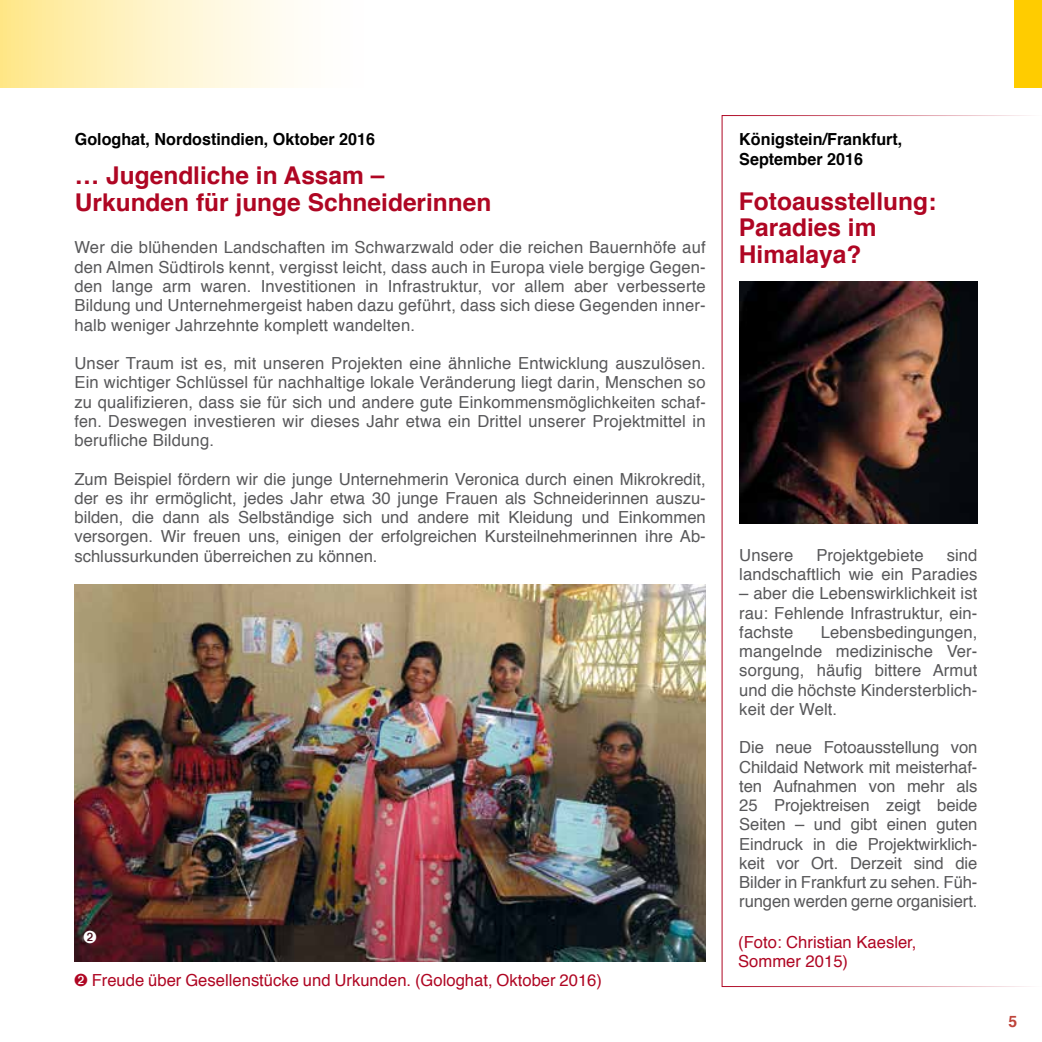
<style>
.page{position:relative;width:1042px;height:1042px;background:#fff}
.page>*{position:absolute;margin:0;border:0;box-sizing:border-box;transform-origin:0 0}
.t1{font:700 24.5px/26.2px "Helvetica";color:#af0623}
.t2{font:16.62px/19.2px "Helvetica";letter-spacing:.005em;color:#58585a;text-align:justify}
.t3{font:16.62px/19.2px "Helvetica";color:#af0623}
.t4{font:700 16.62px/19.2px "Helvetica";color:#000}
.t5{font:700 15.75px "Helvetica";color:#be443b}
</style>
<div class="page">
<div style="left:0;top:0;width:372px;height:88px;background:linear-gradient(to right,#ffe992,#fff)"></div>
<div style="left:1014px;top:0;width:28px;height:88px;background:#fc0"></div>
<img style="left:74px;top:770px;width:632px;height:191px">
<img style="left:74px;top:584px;width:632px;height:186px">
<svg style="left:721px;top:115px;width:309px;height:872px"></svg>
<svg style="left:84px;top:931px;width:12px;height:12px"></svg>
<p class="t4" style="left:75px;top:131px;width:302px">Gologhat, Nordostindien, Oktober 2016</p>
<h1 class="t1" style="left:75px;top:165px;width:418px">… Jugendliche in Assam –<br>Urkunden für junge Schneiderinnen</h1>
<p class="t2" style="left:74px;top:240px;width:633px">Wer die blühenden Landschaften im Schwarzwald oder die reichen Bauernhöfe auf den Almen Südtirols kennt, vergisst leicht, dass auch in Europa viele bergige Gegen&shy;den lange arm waren. Investitionen in Infrastruktur, vor allem aber verbesserte Bildung und Unternehmergeist haben dazu geführt, dass sich diese Gegenden inner&shy;halb weniger Jahrzehnte komplett wandelten.</p>
<p class="t2" style="left:74px;top:355px;width:633px">Unser Traum ist es, mit unseren Projekten eine ähnliche Entwicklung auszulösen.<br>Ein wichtiger Schlüssel für nachhaltige lokale Veränderung liegt darin, Menschen so zu qualifizieren, dass sie für sich und andere gute Einkommensmöglichkeiten schaf&shy;fen. Des wegen investieren wir dieses Jahr etwa ein Drittel unserer Projektmittel in berufliche Bildung.</p>
<p class="t2" style="left:74px;top:469px;width:633px">Zum Beispiel fördern wir die junge Unternehmerin Veronica durch einen Mikrokredit, der es ihr ermöglicht, jedes Jahr etwa 30 junge Frauen als Schneiderinnen auszu&shy;bilden, die dann als Selbständige sich und andere mit Kleidung und Einkommen versorgen. Wir freuen uns, einigen der erfolgreichen Kursteilnehmerinnen ihre Ab&shy;schlussurkunden überreichen zu können.</p>
<p class="t3" style="left:74px;top:972px;width:529px">➋ Freude über Gesellenstücke und Urkunden. (Gologhat, Oktober 2016)</p>
<p class="t4" style="left:739px;top:131px;width:165px">Königstein/Frankfurt,<br>September 2016</p>
<h1 class="t1" style="left:739px;top:191px;width:199px">Fotoausstellung:<br>Paradies im<br>Himalaya?</h1>
<p class="t2" style="left:739px;top:547px;width:240px;text-align:right">sind<br>landschaftlich wie ein Paradies</p>
<p class="t2" style="left:739px;top:585px;width:240px">– aber die Lebenswirklichkeit ist rau: Fehlende Infrastruktur, ein - fachste</p>
<p class="t2" style="left:739px;top:547px;width:55px">Unsere</p>
<p class="t2" style="left:816px;top:547px;width:109px">Projektgebiete</p>
<p class="t2" style="left:739px;top:624px;width:240px;text-indent:81px">Lebensbedingungen, mangelnde medizinische Ver&shy;sorgung, häufig bittere Armut und die höchste Kindersterblich&shy;keit der Welt.</p>
<p class="t2" style="left:739px;top:739px;width:240px">Die neue Fotoausstellung von Childaid Network mit meisterhaf&shy;ten Aufnahmen von mehr als 25 Projektreisen zeigt beide Seiten – und gibt einen guten Eindruck in die Projektwirklich&shy;keit vor Ort. Derzeit sind die Bilder in Frankfurt zu sehen. Füh&shy;rungen werden gerne organisiert.</p>
<p class="t3" style="left:738px;top:934px;width:180px">(Foto: Christian Kaesler,<br>Sommer 2015)</p>
<p class="t5" style="left:1008px;top:1015px;width:10px">5</p>
</div>
